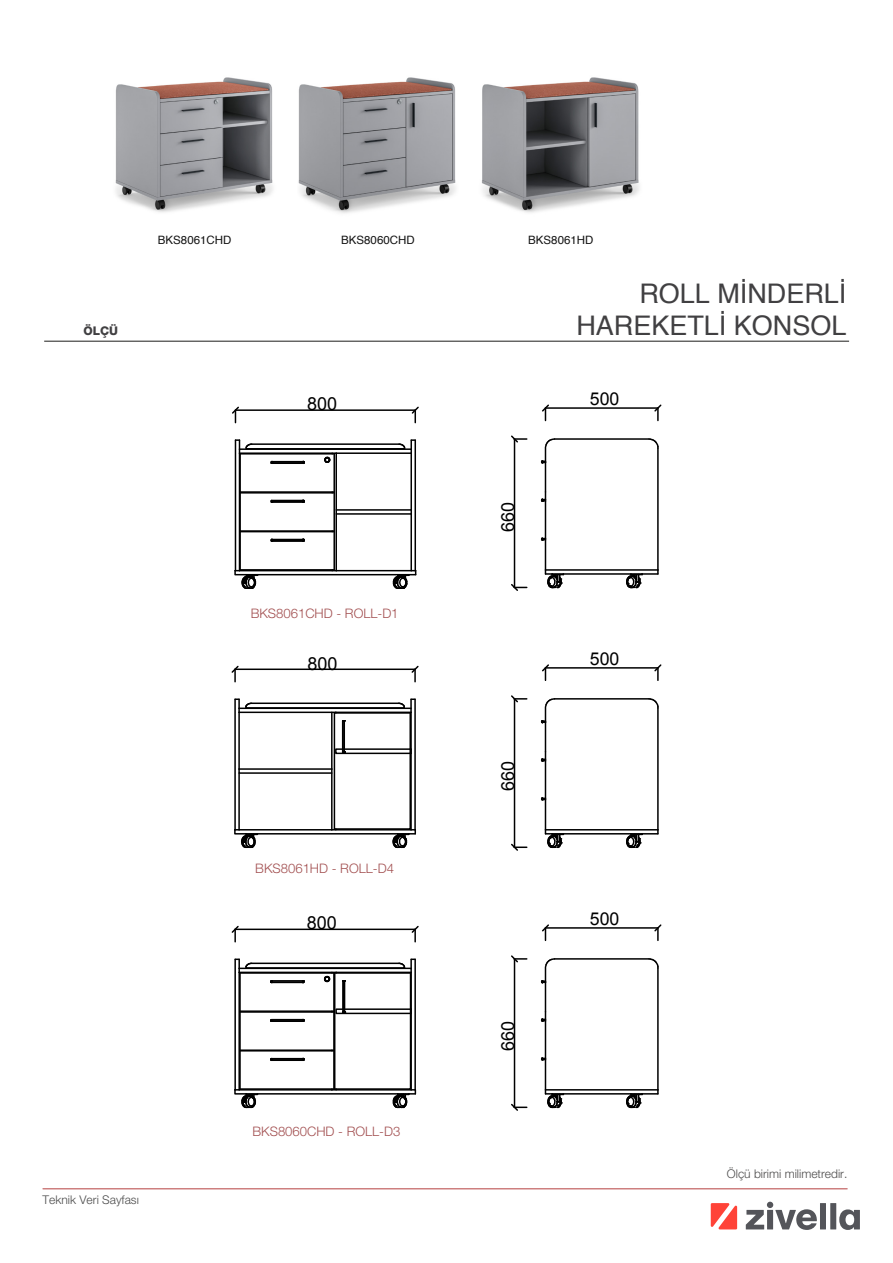
<style>
.page{position:relative;width:893px;height:1263px;background:#fff}
.page>*{position:absolute;margin:0;border:0;box-sizing:border-box;transform-origin:0 0}
.t1{font:27px/32.4px "Helvetica";color:#414042;text-align:right}
.t2{font:18px "Arial";color:#000}
.t3{font:17.7px "Arial";color:#000}
.t4{font:300 13.05px "Helvetica Neue LT Pro";color:#a24f50}
.t5{font:300 12px "Helvetica Neue LT Pro";color:#4d4c4c}
.t6{font:300 12px "Helvetica Neue LT Pro";color:#4c4c4c}
.t7{font:800 12px "Helvetica Neue LT Pro";color:#414042}
.t8{font:11.55px "Helvetica";color:#141414}
</style>
<div class="page">
<hr style="left:44px;top:341px;width:805px;height:1px;background:#1d1d1b">
<hr style="left:43px;top:1188px;width:804px;height:1px;background:#bd5050">
<svg style="left:746px;top:1202px;width:71px;height:28px"></svg>
<div style="left:820px;top:1203px;width:6px;height:26px;background:#54555a"></div>
<div style="left:830px;top:1203px;width:6px;height:26px;background:#54555a"></div>
<svg style="left:839px;top:1209px;width:21px;height:21px"></svg>
<svg style="left:711px;top:1203px;width:26px;height:26px"></svg>
<hr style="left:239px;top:532px;width:2px;height:38px;background:#000">
<hr style="left:333px;top:532px;width:2px;height:38px;background:#000">
<hr style="left:258px;top:574px;width:140px;height:1px;background:#000">
<hr style="left:239px;top:493px;width:2px;height:38px;background:#000">
<hr style="left:333px;top:493px;width:2px;height:38px;background:#000">
<hr style="left:335px;top:514px;width:2px;height:57px;background:#000">
<hr style="left:563px;top:573px;width:68px;height:2px;background:#000">
<hr style="left:554px;top:438px;width:95px;height:2px;background:#000">
<svg style="left:544px;top:438px;width:12px;height:9px"></svg>
<svg style="left:649px;top:438px;width:10px;height:10px"></svg>
<hr style="left:545px;top:569px;width:113px;height:2px;background:#000">
<hr style="left:240px;top:569px;width:94px;height:2px;background:#000">
<hr style="left:239px;top:453px;width:1px;height:118px;background:#000">
<hr style="left:410px;top:514px;width:2px;height:57px;background:#000">
<hr style="left:240px;top:530px;width:94px;height:2px;background:#000">
<hr style="left:545px;top:540px;width:1px;height:30px;background:#000">
<hr style="left:545px;top:501px;width:1px;height:37px;background:#000">
<hr style="left:336px;top:570px;width:75px;height:1px;background:#000">
<hr style="left:271px;top:540px;width:32px;height:2px;background:#000">
<hr style="left:271px;top:539px;width:32px;height:1px;background:#000">
<svg style="left:234px;top:569px;width:25px;height:20px"></svg>
<svg style="left:392px;top:570px;width:24px;height:19px"></svg>
<hr style="left:235px;top:440px;width:1px;height:131px;background:#000">
<hr style="left:414px;top:440px;width:2px;height:131px;background:#000">
<svg style="left:235px;top:439px;width:180px;height:76px"></svg>
<hr style="left:657px;top:448px;width:2px;height:122px;background:#000">
<svg style="left:545px;top:570px;width:20px;height:19px"></svg>
<svg style="left:541px;top:537px;width:5px;height:4px"></svg>
<svg style="left:541px;top:492px;width:5px;height:10px"></svg>
<hr style="left:545px;top:447px;width:1px;height:45px;background:#000">
<svg style="left:541px;top:459px;width:6px;height:6px"></svg>
<svg style="left:625px;top:570px;width:34px;height:19px"></svg>
<hr style="left:545px;top:407px;width:113px;height:2px;background:#000">
<svg style="left:542px;top:404px;width:8px;height:16px"></svg>
<svg style="left:653px;top:404px;width:9px;height:16px"></svg>
<hr style="left:514px;top:439px;width:1px;height:148px;background:#000">
<svg style="left:511px;top:435px;width:16px;height:9px"></svg>
<svg style="left:511px;top:582px;width:16px;height:9px"></svg>
<hr style="left:235px;top:409px;width:180px;height:2px;background:#000">
<svg style="left:232px;top:406px;width:8px;height:17px"></svg>
<svg style="left:410px;top:406px;width:9px;height:17px"></svg>
<hr style="left:334px;top:713px;width:1px;height:116px;background:#000">
<hr style="left:342px;top:721px;width:2px;height:31px;background:#000">
<hr style="left:344px;top:721px;width:1px;height:31px;background:#000">
<hr style="left:563px;top:833px;width:68px;height:1px;background:#000">
<hr style="left:554px;top:698px;width:95px;height:2px;background:#000">
<svg style="left:544px;top:698px;width:12px;height:9px"></svg>
<svg style="left:649px;top:698px;width:10px;height:10px"></svg>
<hr style="left:545px;top:829px;width:113px;height:1px;background:#000">
<hr style="left:331px;top:712px;width:2px;height:57px;background:#000">
<hr style="left:545px;top:800px;width:1px;height:30px;background:#000">
<hr style="left:410px;top:712px;width:2px;height:118px;background:#000">
<hr style="left:409px;top:713px;width:2px;height:40px;background:#000">
<hr style="left:545px;top:761px;width:1px;height:37px;background:#000">
<hr style="left:238px;top:712px;width:2px;height:57px;background:#000">
<hr style="left:234px;top:699px;width:2px;height:131px;background:#000">
<svg style="left:235px;top:698px;width:180px;height:16px"></svg>
<hr style="left:414px;top:699px;width:2px;height:131px;background:#000">
<svg style="left:234px;top:748px;width:182px;height:101px"></svg>
<hr style="left:657px;top:708px;width:2px;height:122px;background:#000">
<svg style="left:545px;top:830px;width:20px;height:19px"></svg>
<svg style="left:541px;top:797px;width:5px;height:3px"></svg>
<svg style="left:541px;top:752px;width:5px;height:9px"></svg>
<hr style="left:545px;top:707px;width:1px;height:45px;background:#000">
<svg style="left:541px;top:719px;width:6px;height:5px"></svg>
<svg style="left:625px;top:830px;width:34px;height:19px"></svg>
<hr style="left:545px;top:667px;width:113px;height:2px;background:#000">
<svg style="left:542px;top:664px;width:8px;height:16px"></svg>
<svg style="left:653px;top:664px;width:9px;height:16px"></svg>
<hr style="left:514px;top:699px;width:1px;height:148px;background:#000">
<svg style="left:511px;top:695px;width:16px;height:9px"></svg>
<svg style="left:511px;top:842px;width:16px;height:9px"></svg>
<div style="left:335px;top:748px;width:77px;height:6px;border:2px solid #000"></div>
<hr style="left:235px;top:668px;width:180px;height:2px;background:#000">
<svg style="left:231px;top:665px;width:9px;height:17px"></svg>
<svg style="left:410px;top:665px;width:9px;height:17px"></svg>
<hr style="left:344px;top:981px;width:1px;height:31px;background:#000">
<hr style="left:239px;top:1051px;width:2px;height:38px;background:#000">
<hr style="left:257px;top:1093px;width:141px;height:1px;background:#000">
<hr style="left:239px;top:1012px;width:2px;height:38px;background:#000">
<hr style="left:342px;top:981px;width:2px;height:31px;background:#000">
<hr style="left:239px;top:973px;width:2px;height:38px;background:#000">
<hr style="left:333px;top:973px;width:2px;height:38px;background:#000">
<hr style="left:563px;top:1093px;width:68px;height:1px;background:#000">
<hr style="left:554px;top:958px;width:95px;height:2px;background:#000">
<svg style="left:544px;top:958px;width:12px;height:9px"></svg>
<svg style="left:649px;top:958px;width:10px;height:10px"></svg>
<hr style="left:545px;top:1089px;width:113px;height:1px;background:#000">
<hr style="left:240px;top:1088px;width:94px;height:2px;background:#000">
<hr style="left:238px;top:972px;width:2px;height:118px;background:#000">
<hr style="left:240px;top:1011px;width:94px;height:2px;background:#000">
<hr style="left:240px;top:1049px;width:94px;height:2px;background:#000">
<hr style="left:240px;top:1010px;width:94px;height:2px;background:#000">
<hr style="left:545px;top:1060px;width:1px;height:30px;background:#000">
<hr style="left:545px;top:1021px;width:1px;height:37px;background:#000">
<hr style="left:410px;top:972px;width:2px;height:37px;background:#000">
<hr style="left:271px;top:1059px;width:32px;height:2px;background:#000">
<hr style="left:271px;top:1058px;width:32px;height:1px;background:#000">
<hr style="left:271px;top:1019px;width:32px;height:1px;background:#000">
<hr style="left:271px;top:1020px;width:32px;height:2px;background:#000">
<svg style="left:234px;top:1088px;width:25px;height:21px"></svg>
<hr style="left:234px;top:959px;width:2px;height:131px;background:#000">
<hr style="left:414px;top:959px;width:2px;height:131px;background:#000">
<svg style="left:330px;top:1008px;width:86px;height:101px"></svg>
<svg style="left:235px;top:958px;width:180px;height:27px"></svg>
<hr style="left:657px;top:968px;width:2px;height:122px;background:#000">
<svg style="left:545px;top:1090px;width:20px;height:19px"></svg>
<svg style="left:541px;top:1057px;width:5px;height:3px"></svg>
<svg style="left:541px;top:1012px;width:5px;height:9px"></svg>
<hr style="left:545px;top:967px;width:1px;height:45px;background:#000">
<svg style="left:541px;top:979px;width:6px;height:5px"></svg>
<svg style="left:625px;top:1090px;width:34px;height:19px"></svg>
<hr style="left:545px;top:927px;width:113px;height:2px;background:#000">
<svg style="left:542px;top:924px;width:8px;height:16px"></svg>
<svg style="left:653px;top:924px;width:9px;height:16px"></svg>
<hr style="left:514px;top:959px;width:1px;height:148px;background:#000">
<svg style="left:511px;top:955px;width:16px;height:9px"></svg>
<svg style="left:511px;top:1102px;width:16px;height:9px"></svg>
<div style="left:335px;top:1008px;width:77px;height:6px;border:2px solid #000"></div>
<hr style="left:235px;top:928px;width:180px;height:2px;background:#000">
<svg style="left:231px;top:925px;width:9px;height:17px"></svg>
<svg style="left:410px;top:925px;width:9px;height:17px"></svg>
<img style="left:298px;top:77px;width:158px;height:136px">
<img style="left:115px;top:77px;width:158px;height:135px">
<img style="left:481px;top:77px;width:159px;height:136px">
<p class="t7" style="left:83px;top:324px;width:36px">ÖLÇÜ</p>
<p class="t8" style="left:158px;top:231px;width:75px">BKS8061CHD</p>
<p class="t8" style="left:341px;top:231px;width:75px">BKS8060CHD</p>
<p class="t8" style="left:528px;top:231px;width:67px">BKS8061HD</p>
<h2 class="t2" style="left:307px;top:392px;width:32px">800</h2>
<p class="t4" style="left:251px;top:605px;width:149px">BKS8061CHD - ROLL-D1</p>
<h2 class="t2" style="left:308px;top:651px;width:32px">800</h2>
<p class="t4" style="left:255px;top:860px;width:140px">BKS8061HD - ROLL-D4</p>
<h2 class="t2" style="left:307px;top:911px;width:32px">800</h2>
<h2 class="t2" style="left:496px;top:531px;width:32px;rotate:-90deg">660</h2>
<h2 class="t2" style="left:496px;top:791px;width:32px;rotate:-90deg">660</h2>
<h1 class="t1" style="left:576px;top:278px;width:272px">ROLL MİNDERLİ<br>HAREKETLİ KONSOL</h1>
<h3 class="t3" style="left:590px;top:387px;width:31px">500</h3>
<h3 class="t3" style="left:590px;top:647px;width:31px">500</h3>
<h3 class="t3" style="left:590px;top:907px;width:31px">500</h3>
<p class="t6" style="left:43px;top:1193px;width:98px">Teknik Veri Sayfası</p>
<p class="t4" style="left:252px;top:1123px;width:149px">BKS8060CHD - ROLL-D3</p>
<h2 class="t2" style="left:496px;top:1051px;width:32px;rotate:-90deg">660</h2>
<p class="t5" style="left:727px;top:1167px;width:122px">Ölçü birimi milimetredir.</p>
</div>
